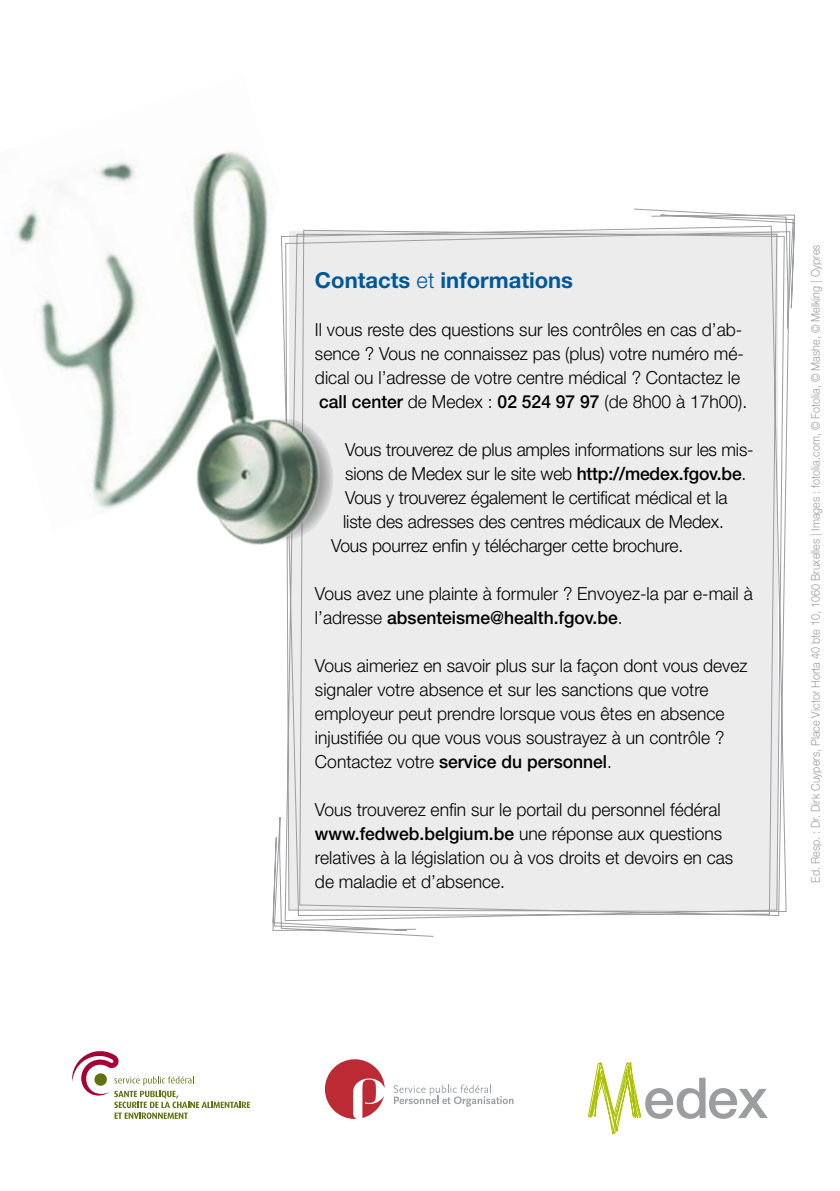
<style>
.page{position:relative;width:840px;height:1191px;background:#fff}
.page>*{position:absolute;margin:0;border:0;box-sizing:border-box;transform-origin:0 0}
.t1{font:700 22px "Helvetica Neue LT";color:#005899}
.t2{font:300 18px/24px "Helvetica Neue LT";color:#000}
.t3{font:300 12px "Helvetica Neue LT";color:#9c9d9f;scale:.9 1}
.s1{font-weight:300}
.s2{font-weight:500}
</style>
<div class="page">
<div style="left:434px;top:228px;width:198px;height:690px;background:#ececed"></div>
<svg style="left:632px;top:208px;width:163px;height:708px;background:#eaebeb"></svg>
<svg style="left:272px;top:230px;width:162px;height:707px;background:#eaeaeb"></svg>
<svg style="left:587px;top:1062px;width:181px;height:73px"></svg>
<svg style="left:325px;top:1059px;width:59px;height:60px"></svg>
<svg style="left:393px;top:1084px;width:120px;height:22px"></svg>
<svg style="left:72px;top:1051px;width:178px;height:68px"></svg>
<img style="left:15px;top:150px;width:371px;height:459px">
<p class="t1" style="left:315px;top:267px;width:259px">Contacts <span class="s1">et</span> informations</p>
<p class="t2" style="left:315px;top:317px;width:433px">Il vous reste des questions sur les contrôles en cas d’ab&shy;sence ? Vous ne connaissez pas (plus) votre numéro mé&shy;dical ou l’adresse de votre centre médical ? Contactez le <span class="s2">call center</span> de Medex : <span class="s2">02 524 97 97</span> (de 8h00 à 17h00).</p>
<p class="t2" style="left:345px;top:437px;width:410px">Vous trouverez de plus amples informations sur les mis-</p>
<p class="t2" style="left:345px;top:461px;width:402px">sions de Medex sur le site web <span class="s2">http://medex.fgov.be</span>.</p>
<p class="t2" style="left:345px;top:485px;width:383px">Vous y trouverez également le certificat médical et la</p>
<p class="t2" style="left:343px;top:509px;width:382px">liste des adresses des centres médicaux de Medex.</p>
<p class="t2" style="left:331px;top:533px;width:353px">Vous pourrez enfin y télécharger cette brochure.</p>
<p class="t2" style="left:315px;top:581px;width:439px">Vous avez une plainte à formuler ? Envoyez-la par e-mail à l’adresse <span class="s2">absenteisme@health.fgov.be</span>.</p>
<p class="t2" style="left:315px;top:653px;width:434px">Vous aimeriez en savoir plus sur la façon dont vous devez signaler votre absence et sur les sanctions que votre employeur peut prendre lorsque vous êtes en absence injustifiée ou que vous vous soustrayez à un contrôle ?<br>Contactez votre <span class="s2">service du personnel</span>.</p>
<p class="t2" style="left:315px;top:797px;width:419px">Vous trouverez enfin sur le portail du personnel fédéral <span class="s2">www.fedweb.belgium.be</span> une réponse aux questions relatives à la législation ou à vos droits et devoirs en cas de maladie et d’absence.</p>
<p class="t3" style="left:807px;top:883px;width:710px;rotate:-90deg">Ed. Resp. : Dr. Dirk Cuypers, Place Victor Horta 40 bte 10, 1060 Bruxelles | Images : fotolia.com, © Fotolia, © Mashe, © Melking | Cypres</p>
</div>
